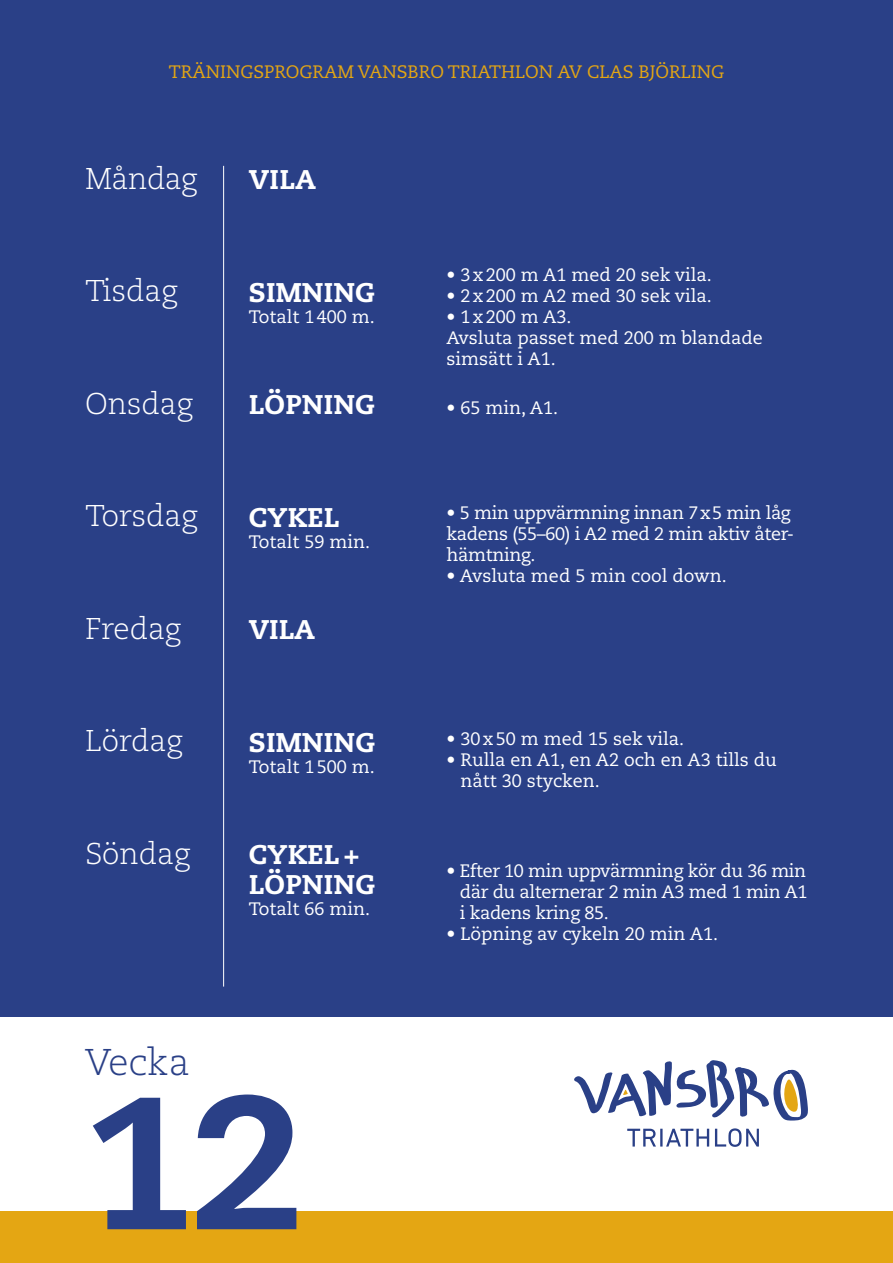
<style>
.page{position:relative;width:893px;height:1263px;background:#fff}
.page>*{position:absolute;margin:0;border:0;box-sizing:border-box;transform-origin:0 0}
.t1{font:800 187.8px "Caecilia LT Pro 85";color:#2a4087}
.t2{font:300 37.2px "Caecilia LT Pro 45";letter-spacing:-.005em;color:#2a4087}
.t3{font:300 30px "Caecilia LT Pro 45";color:#fff}
.t4{font:800 27px/30px "Caecilia LT Pro 85";letter-spacing:.01em;color:#fff}
.t5{font:18px/21px "Caecilia LT Pro 55 Roman";color:#fff}
.t6{font:18px/21px "Caecilia LT Pro 55 Roman";letter-spacing:-.02em;color:#fff}
.t7{font:18px "Caecilia LT Pro 55 Roman";color:#e4a613}
</style>
<div class="page">
<svg style="left:627px;top:1129px;width:29px;height:17px"></svg>
<hr style="left:660px;top:1129px;width:3px;height:17px;background:#2a4087">
<svg style="left:666px;top:1129px;width:43px;height:17px"></svg>
<svg style="left:715px;top:1128px;width:44px;height:19px"></svg>
<svg style="left:574px;top:1060px;width:234px;height:61px"></svg>
<div style="left:0;top:0;width:893px;height:1016px;background:#2a4087"></div>
<div style="left:0;top:1212px;width:893px;height:51px;background:#e4a613"></div>
<hr style="left:223px;top:166px;width:1px;height:820px;background:#fff">
<p class="t7" style="left:169px;top:59px;width:557px">TRÄNINGSPROGRAM VANSBRO TRIATHLON AV CLAS BJÖRLING</p>
<h3 class="t3" style="left:85px;top:159px;width:114px">Måndag</h3>
<h3 class="t3" style="left:85px;top:272px;width:94px">Tisdag</h3>
<h3 class="t3" style="left:85px;top:384px;width:109px">Onsdag</h3>
<h3 class="t3" style="left:85px;top:497px;width:114px">Torsdag</h3>
<h3 class="t3" style="left:85px;top:609px;width:97px">Fredag</h3>
<h3 class="t3" style="left:85px;top:722px;width:99px">Lördag</h3>
<h3 class="t3" style="left:85px;top:834px;width:107px">Söndag</h3>
<h3 class="t4" style="left:249px;top:164px;width:69px">VILA</h3>
<h3 class="t4" style="left:249px;top:277px;width:127px">SIMNING</h3>
<p class="t5" style="left:249px;top:306px;width:128px">Totalt 1400 m.</p>
<h3 class="t4" style="left:249px;top:389px;width:127px">LÖPNING</h3>
<h3 class="t4" style="left:249px;top:502px;width:92px">CYKEL</h3>
<p class="t5" style="left:249px;top:531px;width:123px">Totalt 59 min.</p>
<h3 class="t4" style="left:249px;top:614px;width:68px">VILA</h3>
<h3 class="t4" style="left:249px;top:727px;width:128px">SIMNING</h3>
<p class="t5" style="left:249px;top:756px;width:128px">Totalt 1500 m.</p>
<h3 class="t4" style="left:249px;top:839px;width:128px">CYKEL+<br>LÖPNING</h3>
<p class="t5" style="left:249px;top:898px;width:123px">Totalt 66 min.</p>
<h2 class="t2" style="left:85px;top:1038px;width:106px">Vecka</h2>
<h1 class="t1" style="left:85px;top:1033px;width:220px">12</h1>
<p class="t5" style="left:446px;top:264px;width:267px">• 3x200 m A1 med 20 sek vila.</p>
<p class="t5" style="left:446px;top:285px;width:267px">• 2x200 m A2 med 30 sek vila.</p>
<p class="t5" style="left:446px;top:306px;width:318px">• 1x200 m A3.<br>Avsluta passet med 200 m blandade simsätt i A1.</p>
<p class="t5" style="left:446px;top:397px;width:113px">• 65 min, A1.</p>
<p class="t6" style="left:446px;top:502px;width:349px">• 5 min uppvärmning innan 7x5 min låg kadens (55–60) i A2 med 2 min aktiv åter&shy;hämtning.</p>
<p class="t5" style="left:446px;top:565px;width:282px">• Avsluta med 5 min cool down.</p>
<p class="t5" style="left:446px;top:727px;width:239px">• 30x50 m med 15 sek vila.</p>
<p class="t5" style="left:460px;top:748px;width:318px;text-indent:-14px">• Rulla en A1, en A2 och en A3 tills du nått 30 stycken.</p>
<p class="t5" style="left:460px;top:859px;width:349px;text-align:justify;text-indent:-13px">• Efter 10 min uppvärmning kör du 36 min där du alternerar 2 min A3 med 1 min A1 i kadens kring 85.</p>
<p class="t5" style="left:446px;top:922px;width:273px">• Löpning av cykeln 20 min A1.</p>
</div>
